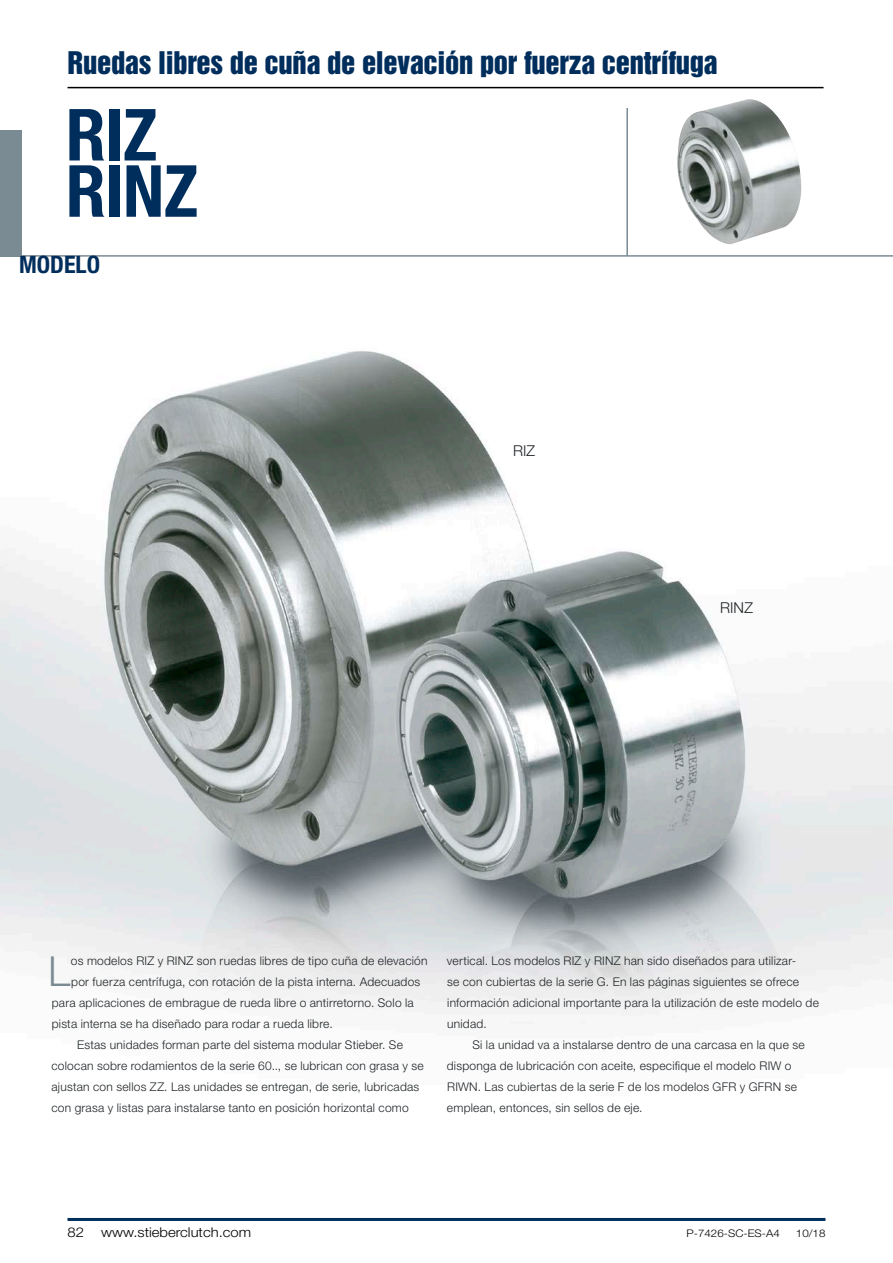
<style>
.page{position:relative;width:893px;height:1263px;background:#fff}
.page>*{position:absolute;margin:0;border:0;box-sizing:border-box;transform-origin:0 0}
.Headline_Big{font:700 condensed 72px "Helvetica Neue LT Std";letter-spacing:-.01em;color:#002e5c}
.Fließtext_Initial{font:300 41.4px "Helvetica Neue LT Std";color:#7b8b94}
.t1{font:28.5px "Helvetica Inserat LT Std";letter-spacing:-.01em;color:#002e5c}
.Headline_Blau{font:700 condensed 24px "Helvetica Neue LT Std";color:#002e5c}
.Fließtext_Schwarz{font:300 15px "Helvetica Neue LT Std";letter-spacing:.01em;color:#1f2427}
.t2{font:300 13.5px "Helvetica Neue LT Std";color:#000;scale:1.1 1}
.Fließtext_Schwarz_Ei{font:300 12px/21px "Helvetica Neue LT Std";letter-spacing:.02em;color:#1f2427}
.Fließtext_Initial-2{font:300 12px "Helvetica Neue LT Std";letter-spacing:.02em;color:#1f2427}
.t3{font:300 10.5px "Helvetica Neue LT Std";color:#000;scale:1.1 1}
</style>
<div class="page">
<hr style="left:68px;top:87px;width:756px;height:1px;background:#000">
<img style="left:0;top:351px;width:893px;height:673px">
<hr style="left:0;top:255px;width:893px;height:2px;background:#7b8b94">
<div style="left:0;top:130px;width:21px;height:126px;background:#7b8b94"></div>
<img style="left:677px;top:99px;width:125px;height:145px">
<hr style="left:68px;top:1218px;width:757px;height:3px;background:#002e5c">
<hr style="left:626px;top:108px;width:2px;height:148px;background:#7b8b94">
<p class="t1" style="left:68px;top:46px;width:652px">Ruedas libres de cuña de elevación por fuerza centrífuga</p>
<p class="Headline_Big" style="left:66px;top:91px;width:93px">RIZ</p>
<p class="Headline_Big" style="left:66px;top:148px;width:134px">RINZ</p>
<p class="Headline_Blau" style="left:19px;top:250px;width:82px">MODELO</p>
<p class="Fließtext_Schwarz" style="left:513px;top:442px;width:24px">RIZ</p>
<p class="Fließtext_Schwarz" style="left:720px;top:598px;width:34px">RINZ</p>
<p class="Fließtext_Initial" style="left:48px;top:946px;width:24px">L</p>
<p class="Fließtext_Initial-2" style="left:71px;top:954px;width:358px">os modelos RIZ y RINZ son ruedas libres de tipo cuña de elevación</p>
<p class="Fließtext_Initial-2" style="left:71px;top:975px;width:351px">por fuerza centrífuga, con rotación de la pista interna. Adecuados</p>
<p class="Fließtext_Initial-2" style="left:52px;top:996px;width:363px">para aplicaciones de embrague de rueda libre o antirretorno. Solo la</p>
<p class="Fließtext_Initial-2" style="left:52px;top:1017px;width:283px">pista interna se ha diseñado para rodar a rueda libre.</p>
<p class="Fließtext_Schwarz_Ei" style="left:51px;top:1034px;width:374px;text-indent:26px">Estas unidades forman parte del sistema modular Stieber. Se colocan sobre rodamientos de la serie 60.., se lubrican con grasa y se ajustan con sellos ZZ. Las unidades se entregan, de serie, lubricadas con grasa y listas para instalarse tanto en posición horizontal como</p>
<p class="Fließtext_Schwarz_Ei" style="left:447px;top:950px;width:373px">vertical. Los modelos RIZ y RINZ han sido diseñados para utilizar-<br>se con cubiertas de la serie G. En las páginas siguientes se ofrece información adicional importante para la utilización de este modelo de unidad.</p>
<p class="Fließtext_Schwarz_Ei" style="left:447px;top:1034px;width:359px;text-indent:26px">Si la unidad va a instalarse dentro de una carcasa en la que se disponga de lubricación con aceite, especifique el modelo RIW o RIWN. Las cubiertas de la serie F de los modelos GFR y GFRN se emplean, entonces, sin sellos de eje.</p>
<p class="t2" style="left:68px;top:1223px;width:17px">82</p>
<p class="t2" style="left:101px;top:1223px;width:138px">www.stieberclutch.com</p>
<p class="t3" style="left:687px;top:1226px;width:86px">P-7426-SC-ES-A4</p>
<p class="t3" style="left:796px;top:1226px;width:28px">10/18</p>
</div>
